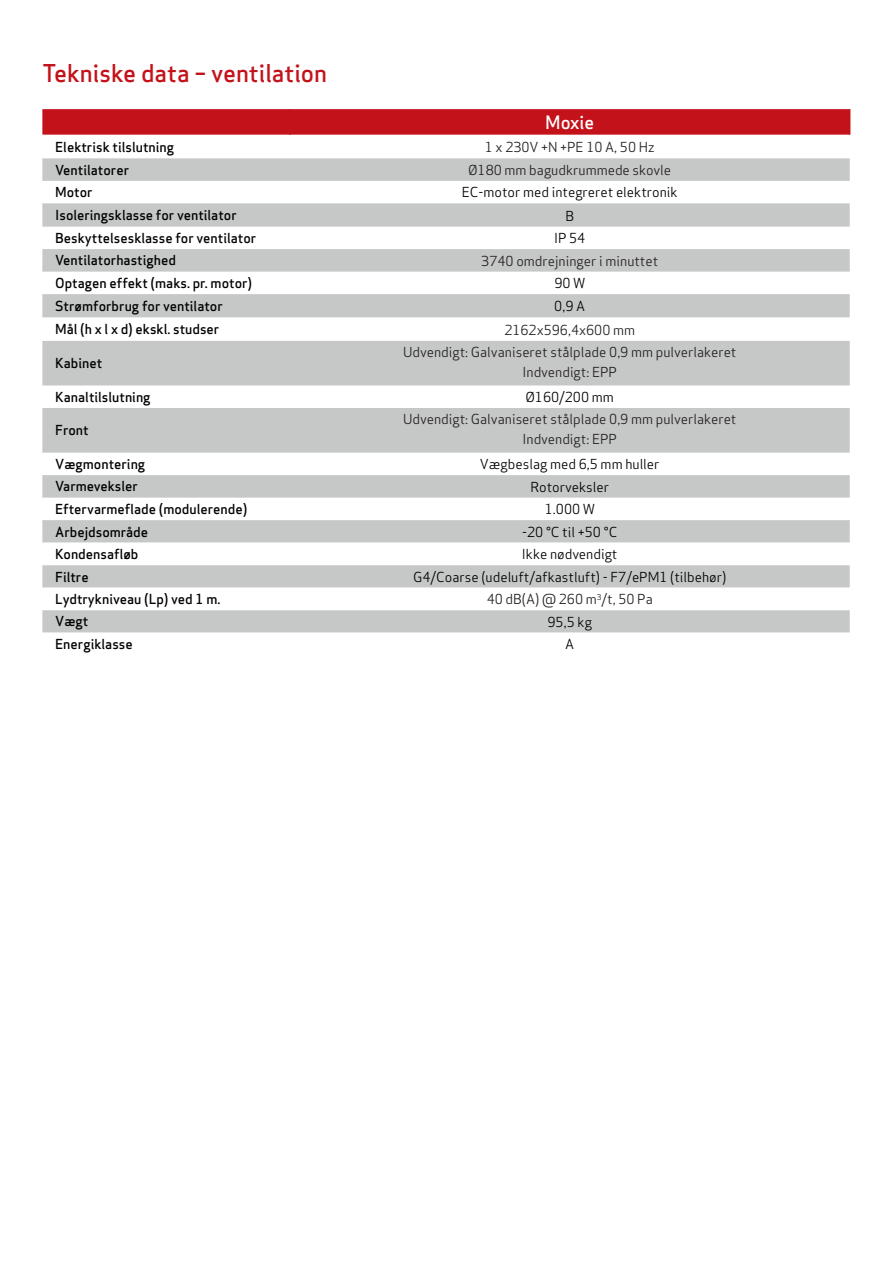
<style>
.page{position:relative;width:893px;height:1263px;background:#fff}
.page>*{position:absolute;margin:0;border:0;box-sizing:border-box;transform-origin:0 0}
.t1{font:500 24px "Apex Sans";color:#c4121a}
.t2{font:500 18px "Apex Sans";color:#fff}
.t3{font:500 13.5px "Apex Sans";color:#000}
.t4{font:13.5px/19.5px "Apex Sans";color:#231f20;text-align:center}
.t5{font:13.5px "Apex Sans";color:#000}
</style>
<div class="page">
<svg style="left:42px;top:158px;width:808px;height:340px;fill:#c6c8c8"></svg>
<div style="left:42px;top:520px;width:808px;height:23px;background:#c6c8c8"></div>
<svg style="left:42px;top:565px;width:808px;height:68px;fill:#c6c8c8"></svg>
<svg style="left:42px;top:109px;width:808px;height:26px;background:#c5161e"></svg>
<h1 class="t1" style="left:42px;top:52px;width:286px">Tekniske data – ventilation</h1>
<h2 class="t2" style="left:545px;top:106px;width:51px">Moxie</h2>
<p class="t3" style="left:55px;top:135px;width:121px">Elektrisk tilslutning</p>
<p class="t4" style="left:485px;top:136px;width:171px">1 x 230V +N +PE 10 A, 50 Hz</p>
<p class="t3" style="left:55px;top:158px;width:75px">Ventilatorer</p>
<p class="t4" style="left:468px;top:159px;width:204px">Ø180 mm bagudkrummede skovle</p>
<p class="t3" style="left:55px;top:180px;width:39px">Motor</p>
<p class="t5" style="left:462px;top:181px;width:217px">EC-motor med integreret elektronik</p>
<p class="t3" style="left:55px;top:203px;width:183px">Isoleringsklasse for ventilator</p>
<p class="t5" style="left:565px;top:205px;width:10px">B</p>
<p class="t3" style="left:55px;top:226px;width:203px">Beskyttelsesklasse for ventilator</p>
<p class="t5" style="left:554px;top:227px;width:33px">IP 54</p>
<p class="t3" style="left:55px;top:249px;width:122px">Ventilatorhastighed</p>
<p class="t4" style="left:481px;top:250px;width:179px">3740 omdrejninger i minuttet</p>
<p class="t3" style="left:55px;top:271px;width:199px">Optagen effekt (maks. pr. motor)</p>
<p class="t5" style="left:554px;top:272px;width:32px">90 W</p>
<p class="t3" style="left:55px;top:294px;width:169px">Strømforbrug for ventilator</p>
<p class="t5" style="left:554px;top:295px;width:32px">0,9 A</p>
<p class="t3" style="left:55px;top:317px;width:166px">Mål (h x l x d) ekskl. studser</p>
<p class="t4" style="left:504px;top:319px;width:132px">2162x596,4x600 mm</p>
<p class="t3" style="left:55px;top:351px;width:49px">Kabinet</p>
<p class="t4" style="left:403px;top:341px;width:335px">Udvendigt: Galvaniseret stålplade 0,9 mm pulverlakeret<br>Indvendigt: EPP</p>
<p class="t3" style="left:55px;top:385px;width:97px">Kanaltilslutning</p>
<p class="t5" style="left:526px;top:386px;width:90px">Ø160/200 mm</p>
<p class="t3" style="left:55px;top:418px;width:35px">Front</p>
<p class="t4" style="left:403px;top:408px;width:335px">Udvendigt: Galvaniseret stålplade 0,9 mm pulverlakeret<br>Indvendigt: EPP</p>
<p class="t3" style="left:55px;top:452px;width:92px">Vægmontering</p>
<p class="t5" style="left:480px;top:453px;width:181px">Vægbeslag med 6,5 mm huller</p>
<p class="t3" style="left:55px;top:475px;width:84px">Varmeveksler</p>
<p class="t5" style="left:530px;top:476px;width:80px">Rotorveksler</p>
<p class="t3" style="left:55px;top:497px;width:194px">Eftervarmeflade (modulerende)</p>
<p class="t5" style="left:545px;top:498px;width:52px">1.000 W</p>
<p class="t3" style="left:55px;top:520px;width:94px">Arbejdsområde</p>
<p class="t5" style="left:522px;top:521px;width:97px">-20 °C til +50 °C</p>
<p class="t3" style="left:55px;top:542px;width:85px">Kondensafløb</p>
<p class="t5" style="left:522px;top:543px;width:97px">Ikke nødvendigt</p>
<p class="t3" style="left:55px;top:565px;width:35px">Filtre</p>
<p class="t5" style="left:413px;top:566px;width:315px">G4/Coarse (udeluft/afkastluft) - F7/ePM1 (tilbehør)</p>
<p class="t3" style="left:55px;top:587px;width:167px">Lydtrykniveau (Lp) ved 1 m.</p>
<p class="t4" style="left:487px;top:588px;width:168px">40 dB(A) @ 260 m<sup>3</sup>/t, 50 Pa</p>
<p class="t3" style="left:55px;top:610px;width:35px">Vægt</p>
<p class="t5" style="left:547px;top:611px;width:46px">95,5 kg</p>
<p class="t3" style="left:55px;top:632px;width:79px">Energiklasse</p>
<p class="t5" style="left:565px;top:633px;width:11px">A</p>
</div>
